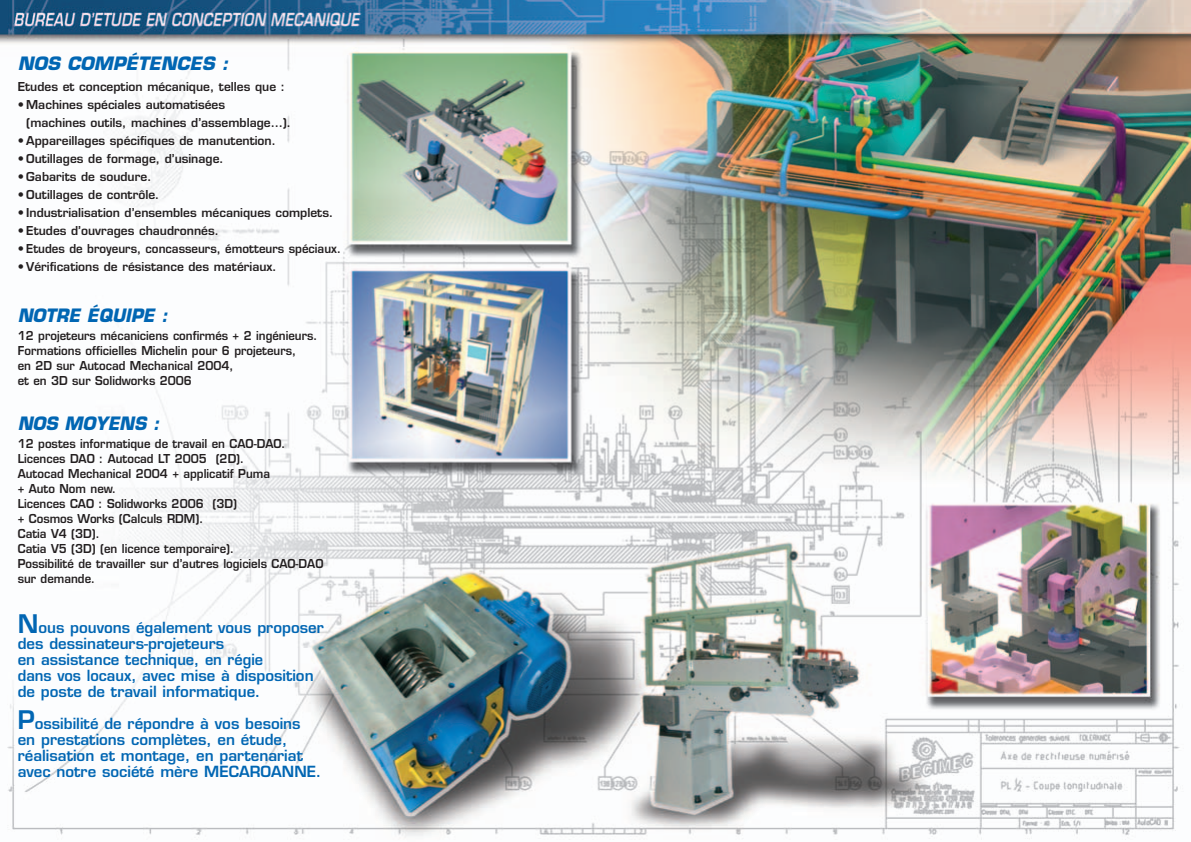
<style>
.page{position:relative;width:1191px;height:842px;background:#fff}
.page>*{position:absolute;margin:0;border:0;box-sizing:border-box;transform-origin:0 0}
.t1{font:italic 700 18px "Eurostile";color:#0166b3;scale:.95 1}
.t2{font:italic 700 18px "Eurostile";color:#0166b3}
.t3{font:600 15px/16px "Eurostile";color:#0166b3}
.t4{font:600 12px/15px "Eurostile";color:#231f20;scale:.95 1}
.t5{font:600 12px/18px "Eurostile";color:#231f20}
.s1{font-size:25px}
</style>
<div class="page">
<img style="left:0;top:0;width:1191px;height:840px">
<h1 class="t2" style="left:18px;top:57px;width:212px">NOS COMPÉTENCES :</h1>
<p class="t5" style="left:18px;top:79px;width:269px">Etudes et conception mécanique, telles que :</p>
<p class="t5" style="left:26px;top:97px;width:266px;text-indent:-9px">• Machines spéciales automatisées<br>(machines outils, machines d’assemblage…).</p>
<p class="t5" style="left:18px;top:133px;width:260px">• Appareillages spécifiques de manutention.</p>
<p class="t5" style="left:18px;top:151px;width:207px">• Outillages de formage, d’usinage.</p>
<p class="t5" style="left:18px;top:169px;width:135px">• Gabarits de soudure.</p>
<p class="t5" style="left:18px;top:187px;width:143px">• Outillages de contrôle.</p>
<p class="t5" style="left:18px;top:205px;width:317px">• Industrialisation d’ensembles mécaniques complets.</p>
<p class="t5" style="left:18px;top:223px;width:203px">• Etudes d’ouvrages chaudronnés.</p>
<p class="t5" style="left:18px;top:241px;width:325px">• Etudes de broyeurs, concasseurs, émotteurs spéciaux.</p>
<p class="t5" style="left:18px;top:259px;width:260px">• Vérifications de résistance des matériaux.</p>
<h1 class="t1" style="left:18px;top:308px;width:159px">NOTRE ÉQUIPE :</h1>
<p class="t4" style="left:18px;top:329px;width:317px">12 projeteurs mécaniciens confirmés + 2 ingénieurs.<br>Formations officielles Michelin pour 6 projeteurs,<br>en 2D sur Autocad Mechanical 2004,<br>et en 3D sur Solidworks 2006</p>
<h1 class="t1" style="left:18px;top:416px;width:151px">NOS MOYENS :</h1>
<p class="t4" style="left:18px;top:437px;width:323px">12 postes informatique de travail en CAO-DAO.<br>Licences DAO : Autocad LT 2005 (2D).<br>Autocad Mechanical 2004 + applicatif Puma<br>+ Auto Nom new.<br>Licences CAO : Solidworks 2006 (3D)<br>+ Cosmos Works (Calculs RDM).<br>Catia V4 (3D).<br>Catia V5 (3D) (en licence temporaire).<br>Possibilité de travailler sur d’autres logiciels CAO-DAO sur demande.</p>
<p class="t3" style="left:18px;top:621px;width:308px"><span class="s1">N</span>ous pouvons également vous proposer des dessinateurs-projeteurs<br>en assistance technique, en régie<br>dans vos locaux, avec mise à disposition de poste de travail informatique.</p>
<p class="t3" style="left:18px;top:717px;width:305px"><span class="s1">P</span>ossibilité de répondre à vos besoins en prestations complètes, en étude, réalisation et montage, en partenariat avec notre société mère MECAROANNE.</p>
</div>
